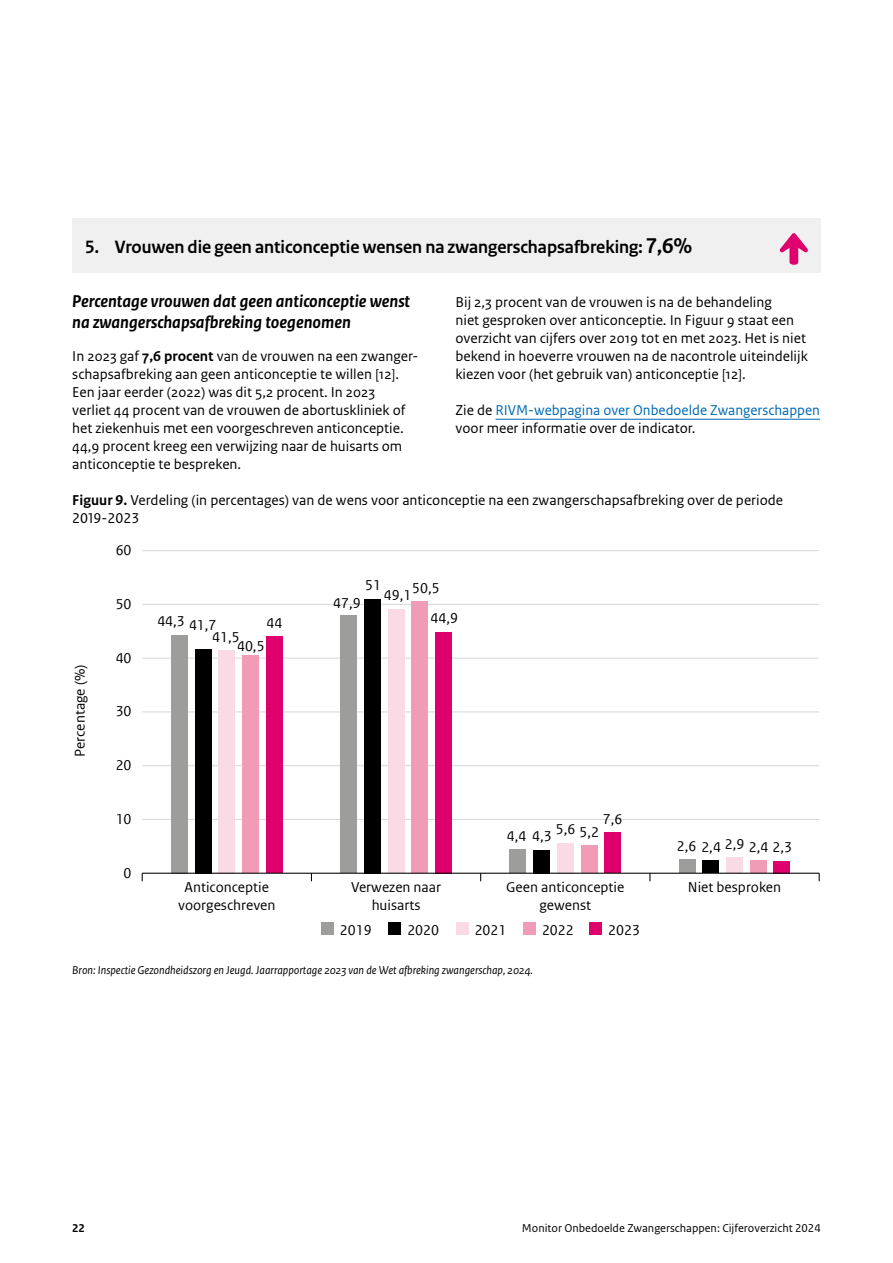
<style>
.page{position:relative;width:893px;height:1263px;background:#fff}
.page>*{position:absolute;margin:0;border:0;box-sizing:border-box;transform-origin:0 0}
.t1{font:700 18.75px "Rijksoverheid Sans Heading";color:#000}
.t2{font:italic 700 18px/21px "Rijksoverheid Sans Text";color:#000}
.t3{font:15px/18px "Rijksoverheid Sans Text";color:#000}
.t4{font:15px/18px "Rijksoverheid Sans Web Text";color:#000;text-align:center}
.t5{font:15px/18px "Rijksoverheid Sans Text";color:#0069b3}
.t6{font:italic 12px "Rijksoverheid Sans Text";color:#000}
.t7{font:12px "Rijksoverheid Sans Text";color:#000}
.t8{font:700 12px "Rijksoverheid Sans Text";color:#000}
.s1{font-size:22.5px}
.s2{font-weight:700}
.s3{color:#000}
</style>
<div class="page">
<div style="left:72px;top:219px;width:749px;height:54px;background:#f0f0f0"></div>
<hr style="left:495px;top:419px;width:325px;height:1px;background:#0069b3">
<svg style="left:780px;top:233px;width:28px;height:32px"></svg>
<hr style="left:142px;top:819px;width:677px;height:1px;background:#dadada">
<hr style="left:142px;top:765px;width:677px;height:1px;background:#dadada">
<hr style="left:142px;top:711px;width:677px;height:1px;background:#dadada">
<hr style="left:142px;top:658px;width:677px;height:1px;background:#dadada">
<hr style="left:142px;top:604px;width:677px;height:1px;background:#dadada">
<hr style="left:142px;top:550px;width:677px;height:1px;background:#dadada">
<div style="left:266px;top:637px;width:16px;height:236px;background:#e0006d"></div>
<div style="left:435px;top:632px;width:17px;height:241px;background:#e0006d"></div>
<div style="left:604px;top:832px;width:17px;height:41px;background:#e0006d"></div>
<div style="left:774px;top:861px;width:16px;height:12px;background:#e0006d"></div>
<div style="left:242px;top:655px;width:17px;height:218px;background:#f09cb7"></div>
<div style="left:411px;top:602px;width:17px;height:271px;background:#f09cb7"></div>
<div style="left:581px;top:845px;width:16px;height:28px;background:#f09cb7"></div>
<div style="left:750px;top:860px;width:16px;height:13px;background:#f09cb7"></div>
<div style="left:219px;top:650px;width:16px;height:223px;background:#fadbe5"></div>
<div style="left:388px;top:609px;width:16px;height:264px;background:#fadbe5"></div>
<div style="left:557px;top:843px;width:17px;height:30px;background:#fadbe5"></div>
<div style="left:726px;top:858px;width:17px;height:15px;background:#fadbe5"></div>
<div style="left:195px;top:649px;width:16px;height:224px;background:#000"></div>
<div style="left:364px;top:599px;width:17px;height:274px;background:#000"></div>
<div style="left:533px;top:850px;width:17px;height:23px;background:#000"></div>
<div style="left:703px;top:860px;width:16px;height:13px;background:#000"></div>
<div style="left:171px;top:635px;width:17px;height:238px;background:#9d9d9c"></div>
<div style="left:340px;top:616px;width:17px;height:257px;background:#9d9d9c"></div>
<div style="left:510px;top:849px;width:16px;height:24px;background:#9d9d9c"></div>
<div style="left:679px;top:859px;width:16px;height:14px;background:#9d9d9c"></div>
<hr style="left:142px;top:873px;width:677px;height:1px;background:#000">
<div style="left:321px;top:922px;width:13px;height:13px;background:#9d9d9c"></div>
<div style="left:389px;top:922px;width:12px;height:13px;background:#000"></div>
<div style="left:456px;top:922px;width:13px;height:13px;background:#fadbe5"></div>
<div style="left:523px;top:922px;width:13px;height:13px;background:#f09cb7"></div>
<div style="left:589px;top:922px;width:13px;height:13px;background:#e0006d"></div>
<p class="t1" style="left:85px;top:237px;width:608px">5. Vrouwen die geen anticonceptie wensen na zwangerschapsafbreking: <span class="s1">7,6%</span></p>
<p class="t2" style="left:72px;top:291px;width:339px">Percentage vrouwen dat geen anticonceptie wenst na zwangerschapsafbreking toegenomen</p>
<p class="t3" style="left:72px;top:348px;width:345px">In 2023 gaf <span class="s2">7,6 procent</span> van de vrouwen na een zwanger&shy;schapsafbreking aan geen anticonceptie te willen [12].<br>Een jaar eerder (2022) was dit 5,2 procent. In 2023 verliet 44 procent van de vrouwen de abortuskliniek of het ziekenhuis met een voorgeschreven anticonceptie.<br>44,9 procent kreeg een verwijzing naar de huisarts om anticonceptie te bespreken.</p>
<p class="t3" style="left:455px;top:294px;width:354px">Bij 2,3 procent van de vrouwen is na de behandeling<br>niet gesproken over anticonceptie. In Figuur 9 staat een overzicht van cijfers over 2019 tot en met 2023. Het is niet bekend in hoeverre vrouwen na de nacontrole uiteindelijk kiezen voor (het gebruik van) anticonceptie [12].</p>
<p class="t5" style="left:455px;top:402px;width:366px"><span class="s3">Zie de</span> RIVM-webpagina over Onbedoelde Zwangerschappen <span class="s3">voor meer informatie over de indicator.</span></p>
<p class="t3" style="left:72px;top:492px;width:712px"><span class="s2">Figuur 9.</span> Verdeling (in percentages) van de wens voor anticonceptie na een zwangerschapsafbreking over de periode<br>2019-2023</p>
<p class="t4" style="left:71px;top:757px;width:94px;rotate:-90deg">Percentage (%)</p>
<p class="t4" style="left:116px;top:541px;width:17px">60</p>
<p class="t4" style="left:116px;top:595px;width:17px">50</p>
<p class="t4" style="left:116px;top:649px;width:17px">40</p>
<p class="t4" style="left:116px;top:702px;width:17px">30</p>
<p class="t4" style="left:116px;top:756px;width:17px">20</p>
<p class="t4" style="left:116px;top:810px;width:17px">10</p>
<p class="t4" style="left:124px;top:864px;width:9px">0</p>
<p class="t4" style="left:212px;top:617px;width:29px;line-height:13.5px;text-align:left;text-indent:-55px">44,3 41,7<br>41,5</p>
<p class="t4" style="left:237px;top:637px;width:29px">40,5</p>
<p class="t4" style="left:266px;top:614px;width:17px">44</p>
<p class="t4" style="left:178px;top:878px;width:99px">Anticonceptie voorgeschreven</p>
<p class="t4" style="left:365px;top:576px;width:17px">51</p>
<p class="t4" style="left:384px;top:586px;width:29px">49,1</p>
<p class="t4" style="left:430px;top:574px;width:29px;line-height:29.7px;text-align:left;text-indent:-18px">50,5<br>44,9</p>
<p class="t4" style="left:333px;top:594px;width:29px">47,9</p>
<p class="t4" style="left:351px;top:878px;width:92px">Verwezen naar huisarts</p>
<p class="t4" style="left:603px;top:810px;width:21px">7,6</p>
<p class="t4" style="left:507px;top:827px;width:46px">4,4 4,3</p>
<p class="t4" style="left:556px;top:821px;width:45px">5,6 5,2</p>
<p class="t4" style="left:677px;top:838px;width:117px">2,6 2,4 2,9 2,4 2,3</p>
<p class="t4" style="left:506px;top:878px;width:120px">Geen anticonceptie</p>
<p class="t4" style="left:688px;top:878px;width:95px">Niet besproken</p>
<p class="t4" style="left:539px;top:896px;width:53px">gewenst</p>
<p class="t4" style="left:340px;top:921px;width:33px">2019</p>
<p class="t4" style="left:407px;top:921px;width:33px">2020</p>
<p class="t4" style="left:475px;top:921px;width:33px">2021</p>
<p class="t4" style="left:542px;top:921px;width:33px">2022</p>
<p class="t4" style="left:608px;top:921px;width:33px">2023</p>
<p class="t6" style="left:72px;top:963px;width:462px">Bron: Inspectie Gezondheidszorg en Jeugd. Jaarrapportage 2023 van de Wet afbreking zwangerschap, 2024.</p>
<p class="t8" style="left:72px;top:1221px;width:14px">22</p>
<p class="t7" style="left:522px;top:1221px;width:300px">Monitor Onbedoelde Zwangerschappen: Cijferoverzicht 2024</p>
</div>
